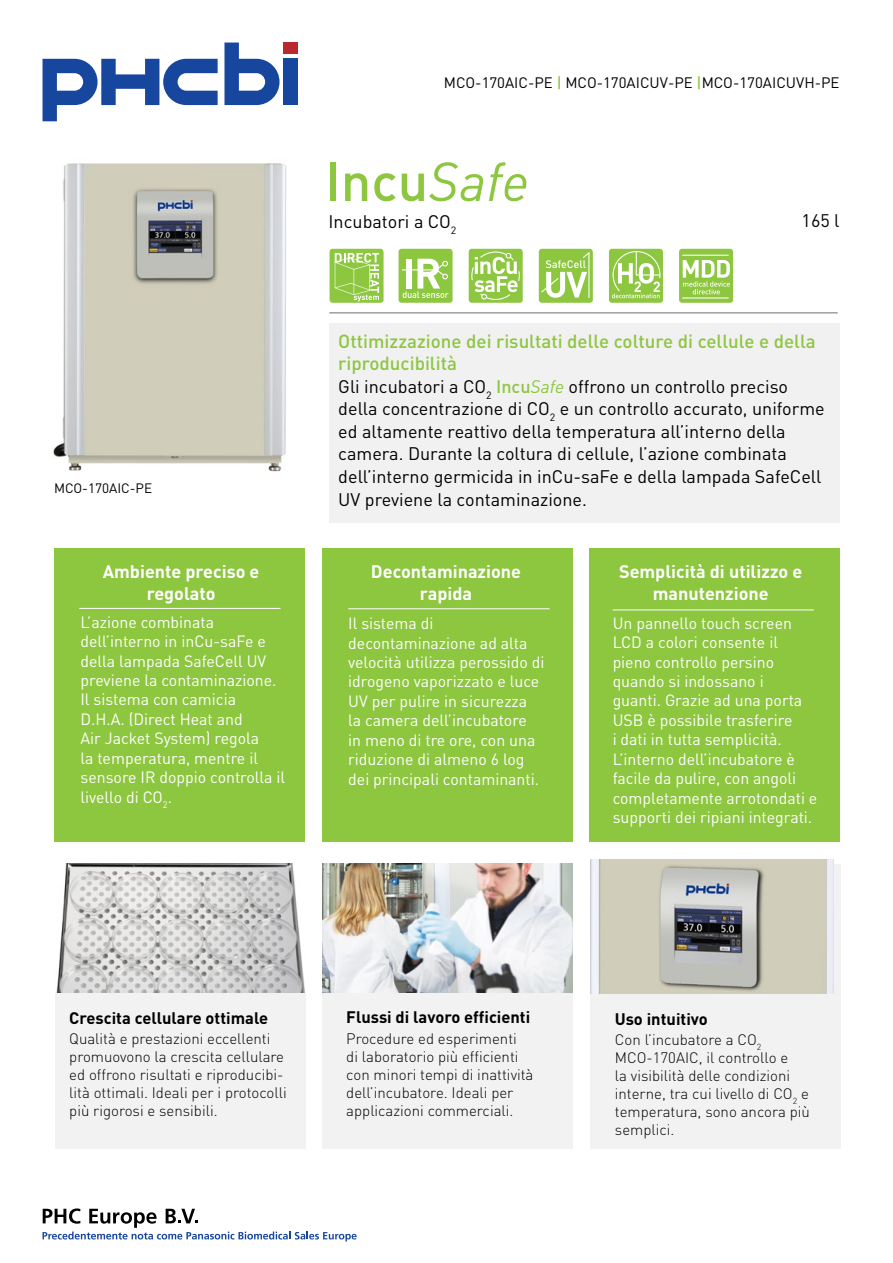
<style>
.page{position:relative;width:893px;height:1263px;background:#fff}
.page>*{position:absolute;margin:0;border:0;box-sizing:border-box;transform-origin:0 0}
.t1{font:500 54px "DINOT";color:#8dc63f}
.t2{font:500 18.75px/22.5px "DINOT";color:#8dc63f}
.t3{font:18px/22.5px "DINOT";color:#000}
.t4{font:700 18px/21.6px "DINOT";color:#fff;text-align:center}
.t5{font:700 16.5px "DINOT";color:#000}
.t6{font:16.2px/19.5px "DINOT";color:#fff}
.t7{font:300 15px/18px "DINOT";color:#000}
.t8{font:15px "DINOT";color:#000}
.t9{font:13.5px "DINOT";color:#000}
.s1{font-weight:500;color:#8dc63f}
.s2{font-weight:400;font-style:italic}
.s3{font-style:italic;color:#8dc63f}
</style>
<div class="page">
<div style="left:283px;top:59px;width:15px;height:46px;background:#16469e"></div>
<svg style="left:43px;top:59px;width:175px;height:62px"></svg>
<svg style="left:224px;top:43px;width:56px;height:62px"></svg>
<div style="left:283px;top:43px;width:15px;height:11px;background:#b8282e"></div>
<svg style="left:43px;top:1208px;width:314px;height:33px"></svg>
<div style="left:330px;top:324px;width:510px;height:199px;background:#f1f1f2"></div>
<hr style="left:329px;top:313px;width:509px;height:1px;background:#6d6e71">
<div style="left:55px;top:548px;width:250px;height:294px;background:#8dc63f"></div>
<div style="left:55px;top:864px;width:250px;height:284px;background:#f2f2f2"></div>
<div style="left:322px;top:864px;width:250px;height:284px;background:#f2f2f2"></div>
<div style="left:590px;top:864px;width:251px;height:284px;background:#f2f2f2"></div>
<div style="left:322px;top:548px;width:250px;height:294px;background:#8dc63f"></div>
<div style="left:589px;top:548px;width:250px;height:294px;background:#8dc63f"></div>
<hr style="left:79px;top:608px;width:202px;height:1px;background:#fff">
<hr style="left:348px;top:608px;width:202px;height:1px;background:#fff">
<hr style="left:613px;top:610px;width:201px;height:1px;background:#fff">
<img style="left:322px;top:864px;width:250px;height:129px">
<img style="left:55px;top:864px;width:250px;height:129px">
<svg style="left:399px;top:249px;width:54px;height:54px"></svg>
<hr style="left:402px;top:269px;width:34px;height:1px;background:#fff">
<svg style="left:469px;top:249px;width:54px;height:54px"></svg>
<svg style="left:539px;top:249px;width:54px;height:54px;background:#a8d36d"></svg>
<svg style="left:609px;top:249px;width:54px;height:54px;background:#a7d36b"></svg>
<svg style="left:679px;top:249px;width:54px;height:54px;background:#a7d36c"></svg>
<hr style="left:682px;top:255px;width:47px;height:1px;background:#fff">
<hr style="left:682px;top:297px;width:47px;height:1px;background:#fff">
<svg style="left:330px;top:249px;width:54px;height:54px;background:#a1d061"></svg>
<svg style="left:350px;top:257px;width:20px;height:8px"></svg>
<svg style="left:350px;top:283px;width:20px;height:7px"></svg>
<svg style="left:353px;top:264px;width:17px;height:6px"></svg>
<img style="left:590px;top:859px;width:243px;height:134px">
<img style="left:53px;top:163px;width:234px;height:309px">
<p class="t8" style="left:444px;top:73px;width:397px">MCO-170AIC-PE <span class="s1">|</span> MCO-170AICUV-PE <span class="s1">|</span>MCO-170AICUVH-PE</p>
<p class="t9" style="left:54px;top:480px;width:100px">MCO-170AIC-PE</p>
<p class="t4" style="left:103px;top:560px;width:158px">Ambiente preciso e regolato</p>
<p class="t6" style="left:80px;top:612px;width:206px">L’azione combinata dell’interno in inCu-saFe e della lampada SafeCell UV previene la contaminazione.<br>Il sistema con camicia<br>D.H.A. (Direct Heat and<br>Air Jacket System) regola<br>la temperatura, mentre il sensore IR doppio controlla il livello di CO<sub>2</sub>.</p>
<h1 class="t1" style="left:325px;top:147px;width:206px">Incu<span class="s2">Safe</span></h1>
<p class="t3" style="left:329px;top:210px;width:129px">Incubatori a CO<sub>2</sub></p>
<p class="t3" style="left:802px;top:209px;width:39px">165 l</p>
<p class="t2" style="left:338px;top:329px;width:479px">Ottimizzazione dei risultati delle colture di cellule e della riproducibilità</p>
<p class="t3" style="left:338px;top:375px;width:488px">Gli incubatori a CO<sub>2</sub> <span class="s1">Incu</span><span class="s3">Safe</span> offrono un controllo preciso della concentrazione di CO<sub>2</sub> e un controllo accurato, uniforme ed altamente reattivo della temperatura all’interno della camera. Durante la coltura di cellule, l’azione combinata dell’interno germicida in inCu-saFe e della lampada SafeCell UV previene la contaminazione.</p>
<p class="t4" style="left:371px;top:560px;width:152px">Decontaminazione rapida</p>
<p class="t6" style="left:348px;top:613px;width:198px">Il sistema di decontaminazione ad alta velocità utilizza perossido di idrogeno vaporizzato e luce<br>UV per pulire in sicurezza<br>la camera dell’incubatore<br>in meno di tre ore, con una riduzione di almeno 6 log dei principali contaminanti.</p>
<p class="t4" style="left:619px;top:560px;width:185px">Semplicità di utilizzo e manutenzione</p>
<p class="t6" style="left:613px;top:613px;width:206px">Un pannello touch screen<br>LCD a colori consente il pieno controllo persino quando si indossano i<br>guanti. Grazie ad una porta<br>USB è possibile trasferire<br>i dati in tutta semplicità.<br>L’interno dell’incubatore è facile da pulire, con angoli completamente arrotondati e supporti dei ripiani integrati.</p>
<p class="t5" style="left:69px;top:1007px;width:200px">Crescita cellulare ottimale</p>
<p class="t5" style="left:346px;top:1006px;width:186px">Flussi di lavoro efficienti</p>
<p class="t7" style="left:69px;top:1029px;width:219px">Qualità e prestazioni eccellenti promuovono la crescita cellulare ed offrono risultati e riproducibi&shy;lità ottimali. Ideali per i protocolli più rigorosi e sensibili.</p>
<p class="t7" style="left:346px;top:1030px;width:189px">Procedure ed esperimenti<br>di laboratorio più efficienti con minori tempi di inattività dell’incubatore. Ideali per applicazioni commerciali.</p>
<p class="t5" style="left:615px;top:1008px;width:95px">Uso intuitivo</p>
<p class="t7" style="left:615px;top:1030px;width:196px">Con l’incubatore a CO<sub>2<br></sub>MCO-170AIC, il controllo e<br>la visibilità delle condizioni interne, tra cui livello di CO<sub>2</sub> e temperatura, sono ancora più semplici.</p>
</div>
